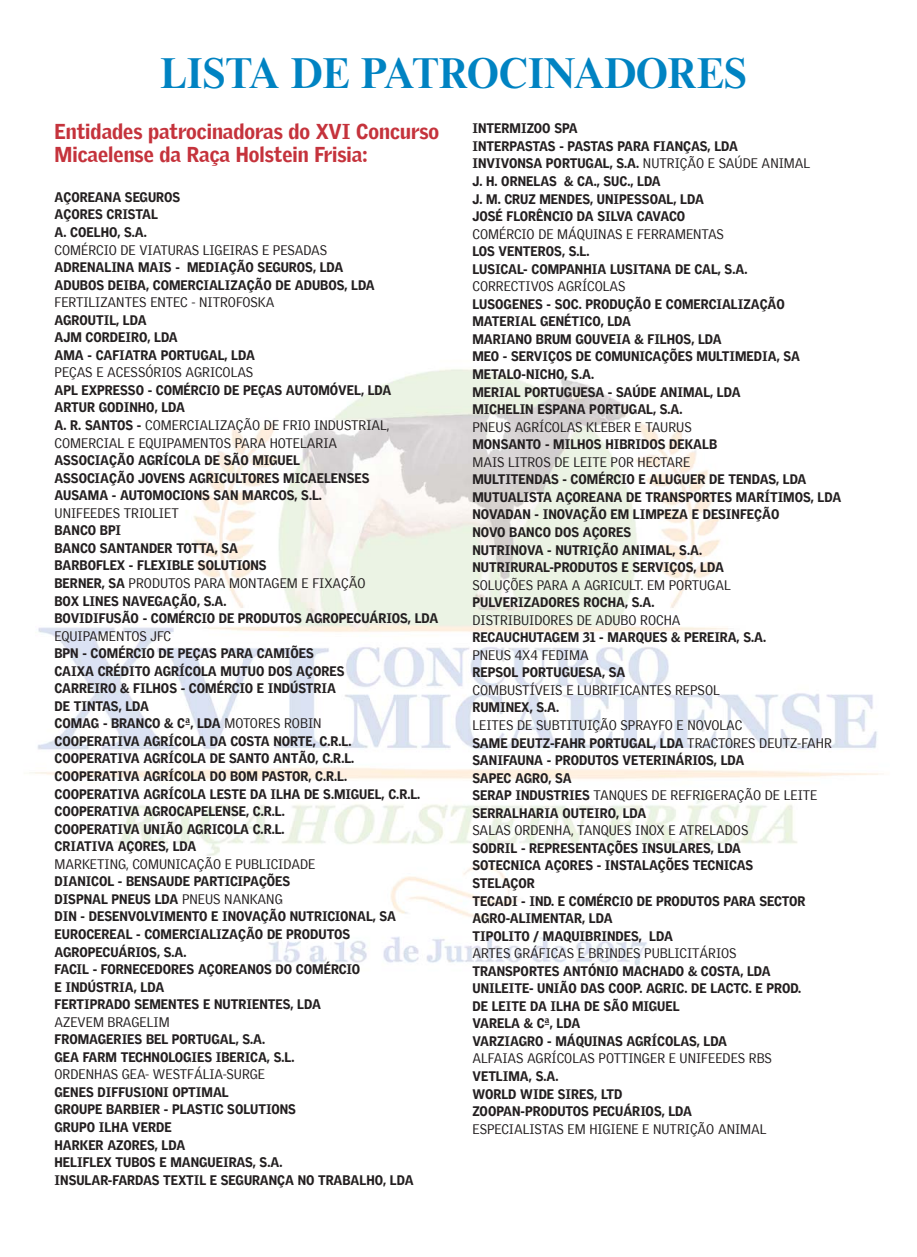
<style>
.page{position:relative;width:917px;height:1257px;background:#fff}
.page>*{position:absolute;margin:0;border:0;box-sizing:border-box;transform-origin:0 0}
.t1{font:700 40.5px "Times Eighteen LT";color:#0083c2}
.t2{font:900 21px/22.5px "Griffith Gothic";color:#c5333c;scale:.96 1}
.t3{font:900 13.5px/17.5px "Griffith Gothic";color:#231f20;scale:.96 1}
.t4{font:13.5px "Griffith Gothic";color:#231f20;scale:.96 1}
.s1{font-weight:400}
</style>
<div class="page">
<img style="left:30px;top:369px;width:849px;height:597px">
<h1 class="t1" style="left:160px;top:54px;width:588px">LISTA DE PATROCINADORES</h1>
<h2 class="t2" style="left:55px;top:120px;width:402px">Entidades patrocinadoras do XVI Concurso<br>Micaelense da Raça Holstein Frisia:</h2>
<p class="t3" style="left:55px;top:188px;width:132px">AÇOREANA SEGUROS<br>AÇORES CRISTAL<br>A. COELHO, S.A.</p>
<p class="t4" style="left:55px;top:242px;width:285px">COMÉRCIO DE VIATURAS LIGEIRAS E PESADAS</p>
<p class="t3" style="left:55px;top:258px;width:335px">ADRENALINA MAIS - MEDIAÇÃO SEGUROS, LDA<br>ADUBOS DEIBA, COMERCIALIZAÇÃO DE ADUBOS, LDA</p>
<p class="t4" style="left:55px;top:294px;width:231px">FERTILIZANTES ENTEC - NITROFOSKA</p>
<p class="t3" style="left:55px;top:311px;width:210px">AGROUTIL, LDA<br>AJM CORDEIRO, LDA<br>AMA - CAFIATRA PORTUGAL, LDA</p>
<p class="t4" style="left:55px;top:365px;width:208px">PEÇAS E ACESSÓRIOS AGRICOLAS</p>
<p class="t3" style="left:55px;top:381px;width:352px">APL EXPRESSO - COMÉRCIO DE PEÇAS AUTOMÓVEL, LDA ARTUR GODINHO, LDA<br>A. R. SANTOS - <span class="s1">COMERCIALIZAÇÃO DE FRIO INDUSTRIAL, COMERCIAL E EQUIPAMENTOS PARA HOTELARIA</span></p>
<p class="t3" style="left:55px;top:451px;width:329px">ASSOCIAÇÃO AGRÍCOLA DE SÃO MIGUEL<br>ASSOCIAÇÃO JOVENS AGRICULTORES MICAELENSES<br>AUSAMA - AUTOMOCIONS SAN MARCOS, S.L.</p>
<p class="t4" style="left:55px;top:505px;width:131px">UNIFEEDES TRIOLIET</p>
<p class="t3" style="left:55px;top:521px;width:401px">BANCO BPI<br>BANCO SANTANDER TOTTA, SA<br>BARBOFLEX - FLEXIBLE SOLUTIONS<br>BERNER, SA <span class="s1">PRODUTOS PARA MONTAGEM E FIXAÇÃO<br></span>BOX LINES NAVEGAÇÃO, S.A.<br>BOVIDIFUSÃO - COMÉRCIO DE PRODUTOS AGROPECUÁRIOS, LDA</p>
<p class="t4" style="left:55px;top:628px;width:123px">EQUIPAMENTOS JFC</p>
<p class="t3" style="left:55px;top:644px;width:382px">BPN - COMÉRCIO DE PEÇAS PARA CAMIÕES<br>CAIXA CRÉDITO AGRÍCOLA MUTUO DOS AÇORES<br>CARREIRO &amp; FILHOS - COMÉRCIO E INDÚSTRIA<br>DE TINTAS, LDA<br>COMAG - BRANCO &amp; Cª, LDA <span class="s1">MOTORES ROBIN<br></span>COOPERATIVA AGRÍCOLA DA COSTA NORTE, C.R.L.<br>COOPERATIVA AGRÍCOLA DE SANTO ANTÃO, C.R.L.<br>COOPERATIVA AGRÍCOLA DO BOM PASTOR, C.R.L.<br>COOPERATIVA AGRÍCOLA LESTE DA ILHA DE S.MIGUEL, C.R.L.<br>COOPERATIVA AGROCAPELENSE, C.R.L.<br>COOPERATIVA UNIÃO AGRICOLA C.R.L.<br>CRIATIVA AÇORES, LDA</p>
<p class="t4" style="left:55px;top:856px;width:273px">MARKETING, COMUNICAÇÃO E PUBLICIDADE</p>
<p class="t3" style="left:55px;top:872px;width:357px">DIANICOL - BENSAUDE PARTICIPAÇÕES<br>DISPNAL PNEUS LDA <span class="s1">PNEUS NANKANG<br></span>DIN - DESENVOLVIMENTO E INOVAÇÃO NUTRICIONAL, SA EUROCEREAL - COMERCIALIZAÇÃO DE PRODUTOS AGROPECUÁRIOS, S.A.<br>FACIL - FORNECEDORES AÇOREANOS DO COMÉRCIO<br>E INDÚSTRIA, LDA<br>FERTIPRADO SEMENTES E NUTRIENTES, LDA</p>
<p class="t4" style="left:55px;top:1014px;width:121px">AZEVEM BRAGELIM</p>
<p class="t3" style="left:55px;top:1030px;width:251px">FROMAGERIES BEL PORTUGAL, S.A.<br>GEA FARM TECHNOLOGIES IBERICA, S.L.</p>
<p class="t4" style="left:55px;top:1067px;width:221px">ORDENHAS GEA- WESTFÁLIA-SURGE</p>
<p class="t3" style="left:55px;top:1083px;width:375px">GENES DIFFUSIONI OPTIMAL<br>GROUPE BARBIER - PLASTIC SOLUTIONS<br>GRUPO ILHA VERDE<br>HARKER AZORES, LDA<br>HELIFLEX TUBOS E MANGUEIRAS, S.A.<br>INSULAR-FARDAS TEXTIL E SEGURANÇA NO TRABALHO, LDA</p>
<p class="t3" style="left:472px;top:119px;width:353px">INTERMIZOO SPA<br>INTERPASTAS - PASTAS PARA FIANÇAS, LDA<br>INVIVONSA PORTUGAL, S.A. <span class="s1">NUTRIÇÃO E SAÚDE ANIMAL<br></span>J. H. ORNELAS &amp; CA., SUC., LDA<br>J. M. CRUZ MENDES, UNIPESSOAL, LDA<br>JOSÉ FLORÊNCIO DA SILVA CAVACO</p>
<p class="t4" style="left:472px;top:226px;width:263px">COMÉRCIO DE MÁQUINAS E FERRAMENTAS</p>
<p class="t3" style="left:472px;top:242px;width:288px">LOS VENTEROS, S.L.<br>LUSICAL- COMPANHIA LUSITANA DE CAL, S.A.</p>
<p class="t4" style="left:472px;top:278px;width:161px">CORRECTIVOS AGRÍCOLAS</p>
<p class="t3" style="left:472px;top:295px;width:342px">LUSOGENES - SOC. PRODUÇÃO E COMERCIALIZAÇÃO MATERIAL GENÉTICO, LDA<br>MARIANO BRUM GOUVEIA &amp; FILHOS, LDA<br>MEO - SERVIÇOS DE COMUNICAÇÕES MULTIMEDIA, SA METALO-NICHO, S.A.<br>MERIAL PORTUGUESA - SAÚDE ANIMAL, LDA MICHELIN ESPANA PORTUGAL, S.A.</p>
<p class="t4" style="left:472px;top:419px;width:230px">PNEUS AGRÍCOLAS KLEBER E TAURUS</p>
<p class="t3" style="left:472px;top:435px;width:256px">MONSANTO - MILHOS HIBRIDOS DEKALB</p>
<p class="t4" style="left:472px;top:454px;width:228px">MAIS LITROS DE LEITE POR HECTARE</p>
<p class="t3" style="left:472px;top:470px;width:386px">MULTITENDAS - COMÉRCIO E ALUGUER DE TENDAS, LDA MUTUALISTA AÇOREANA DE TRANSPORTES MARÍTIMOS, LDA NOVADAN - INOVAÇÃO EM LIMPEZA E DESINFEÇÃO<br>NOVO BANCO DOS AÇORES<br>NUTRINOVA - NUTRIÇÃO ANIMAL, S.A.<br>NUTRIRURAL-PRODUTOS E SERVIÇOS, LDA</p>
<p class="t4" style="left:472px;top:577px;width:270px">SOLUÇÕES PARA A AGRICULT. EM PORTUGAL</p>
<p class="t3" style="left:472px;top:593px;width:191px">PULVERIZADORES ROCHA, S.A.</p>
<p class="t4" style="left:472px;top:612px;width:218px">DISTRIBUIDORES DE ADUBO ROCHA</p>
<p class="t3" style="left:472px;top:628px;width:307px">RECAUCHUTAGEM 31 - MARQUES &amp; PEREIRA, S.A.</p>
<p class="t4" style="left:472px;top:647px;width:123px">PNEUS 4X4 FEDIMA</p>
<p class="t3" style="left:472px;top:663px;width:161px">REPSOL PORTUGUESA, SA</p>
<p class="t4" style="left:472px;top:682px;width:259px">COMBUSTÍVEIS E LUBRIFICANTES REPSOL</p>
<p class="t3" style="left:472px;top:699px;width:92px">RUMINEX, S.A.</p>
<p class="t3" style="left:472px;top:716px;width:376px"><span class="s1">LEITES DE SUBTITUIÇÃO SPRAYFO E NOVOLAC<br></span>SAME DEUTZ-FAHR PORTUGAL, LDA <span class="s1">TRACTORES DEUTZ-FAHR </span>SANIFAUNA - PRODUTOS VETERINÁRIOS, LDA<br>SAPEC AGRO, SA<br>SERAP INDUSTRIES <span class="s1">TANQUES DE REFRIGERAÇÃO DE LEITE </span>SERRALHARIA OUTEIRO, LDA</p>
<p class="t4" style="left:472px;top:823px;width:289px">SALAS ORDENHA, TANQUES INOX E ATRELADOS</p>
<p class="t3" style="left:472px;top:839px;width:348px">SODRIL - REPRESENTAÇÕES INSULARES, LDA<br>SOTECNICA AÇORES - INSTALAÇÕES TECNICAS<br>STELAÇOR<br>TECADI - IND. E COMÉRCIO DE PRODUTOS PARA SECTOR<br>AGRO-ALIMENTAR, LDA<br>TIPOLITO / MAQUIBRINDES, LDA</p>
<p class="t4" style="left:472px;top:945px;width:277px">ARTES GRÁFICAS E BRINDES PUBLICITÁRIOS</p>
<p class="t3" style="left:472px;top:962px;width:344px">TRANSPORTES ANTÓNIO MACHADO &amp; COSTA, LDA UNILEITE- UNIÃO DAS COOP. AGRIC. DE LACTC. E PROD.<br>DE LEITE DA ILHA DE SÃO MIGUEL<br>VARELA &amp; Cª, LDA<br>VARZIAGRO - MÁQUINAS AGRÍCOLAS, LDA</p>
<p class="t4" style="left:472px;top:1051px;width:313px">ALFAIAS AGRÍCOLAS POTTINGER E UNIFEEDES RBS</p>
<p class="t3" style="left:472px;top:1067px;width:230px">VETLIMA, S.A.<br>WORLD WIDE SIRES, LTD<br>ZOOPAN-PRODUTOS PECUÁRIOS, LDA</p>
<p class="t4" style="left:472px;top:1121px;width:308px">ESPECIALISTAS EM HIGIENE E NUTRIÇÃO ANIMAL</p>
</div>
